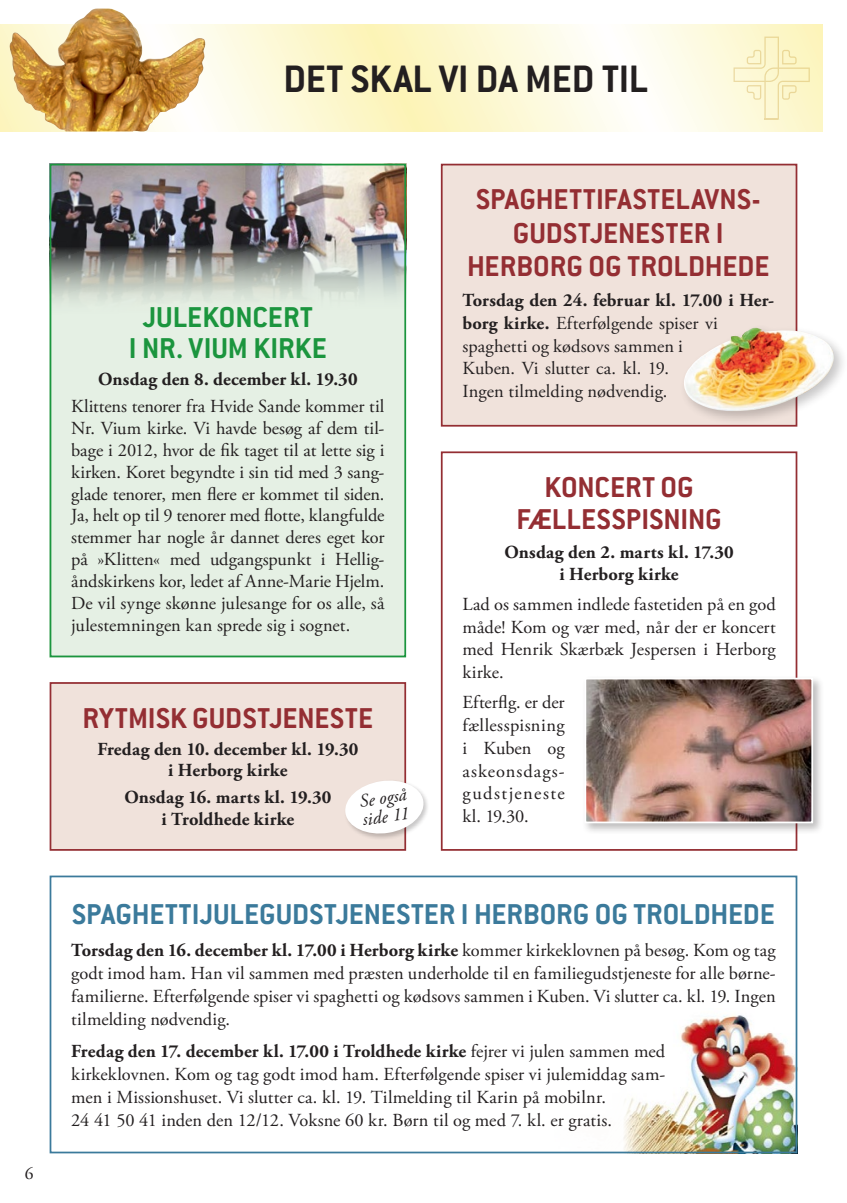
<style>
.page{position:relative;width:847px;height:1203px;background:#fff}
.page>*{position:absolute;margin:0;border:0;box-sizing:border-box;transform-origin:0 0}
.t1{font:700 42px "Conduit ITC";color:#231f20}
.t2{font:700 31.5px/33.2px "Conduit ITC";letter-spacing:.005em;color:#942e33;text-align:center}
.t3{font:700 31.5px "Conduit ITC";color:#3b7a9b}
.t4{font:700 31.5px/31.5px "Conduit ITC";color:#1b953e;text-align:center}
.t5{font:18.38px/22.8px "Adobe Garamond Pro";color:#231f20}
.t6{font:700 18.38px/21.9px "Adobe Garamond Pro";letter-spacing:.01em;color:#231f20;text-align:center}
.t7{font:italic 18.38px/18.4px "Adobe Garamond Pro";color:#231f20}
.t8{font:17.5px "Adobe Garamond Pro";color:#231f20}
.s1{font-weight:700}
</style>
<div class="page">
<svg style="left:0;top:25px;width:822px;height:106px"></svg>
<svg style="left:733px;top:37px;width:77px;height:84px"></svg>
<div style="left:442px;top:165px;width:354px;height:261px;background:#f0e2db"></div>
<div style="left:441px;top:164px;width:356px;height:263px;border:2px solid #942e33"></div>
<div style="left:50px;top:164px;width:356px;height:493px;background:#e5f0e4"></div>
<img style="left:53px;top:167px;width:350px;height:135px">
<div style="left:50px;top:164px;width:356px;height:493px;border:2px solid #1b953e"></div>
<img style="left:623px;top:1015px;width:171px;height:135px">
<div style="left:50px;top:876px;width:747px;height:277px;border:2px solid #3b7a9b"></div>
<div style="left:680px;top:324px;width:167px;height:102px;background:#231f20;opacity:.25"></div>
<img style="left:683px;top:328px;width:151px;height:84px">
<div style="left:441px;top:451px;width:356px;height:400px;border:2px solid #942e33"></div>
<img style="left:9px;top:9px;width:196px;height:122px">
<div style="left:50px;top:683px;width:355px;height:167px;background:#f0e2db"></div>
<div style="left:50px;top:682px;width:356px;height:169px;border:2px solid #942e33"></div>
<div style="left:343px;top:779px;width:87px;height:61px;background:#231f20;opacity:.25"></div>
<svg style="left:343px;top:778px;width:82px;height:58px"></svg>
<div style="left:581px;top:674px;width:243px;height:160px;background:#231f20;opacity:.3"></div>
<img style="left:587px;top:681px;width:223px;height:139px">
<div style="left:584px;top:678px;width:229px;height:145px;border:2px solid #fff"></div>
<p class="t1" style="left:283px;top:54px;width:366px">DET SKAL VI DA MED TIL</p>
<p class="t8" style="left:25px;top:1163px;width:10px">6</p>
<p class="t4" style="left:129px;top:301px;width:200px">JULEKONCERT<br>I NR. VIUM KIRKE</p>
<p class="t6" style="left:98px;top:369px;width:261px">Onsdag den 8. december kl. 19.30</p>
<p class="t5" style="left:71px;top:396px;width:315px;line-height:21.9px">Klittens tenorer fra Hvide Sande kommer til Nr. Vium kirke. Vi havde besøg af dem til&shy;bage i 2012, hvor de fik taget til at lette sig i kirken. Koret begyndte i sin tid med 3 sang&shy;glade tenorer, men flere er kommet til siden.<br>Ja, helt op til 9 tenorer med flotte, klangfulde stemmer har nogle år dannet deres eget kor på »Klitten« med udgangspunkt i Hellig&shy;åndskirkens kor, ledet af Anne-Marie Hjelm.</p>
<p class="t5" style="left:71px;top:593px;width:315px;line-height:21.9px">De vil synge skønne julesange for os alle, så julestemningen kan sprede sig i sognet.</p>
<p class="t2" style="left:83px;top:701px;width:292px">RYTMISK GUDSTJENESTE</p>
<p class="t6" style="left:97px;top:738px;width:262px">Fredag den 10. december kl. 19.30 i Herborg kirke</p>
<p class="t6" style="left:124px;top:787px;width:208px">Onsdag 16. marts kl. 19.30 i Troldhede kirke</p>
<p class="t7" style="left:358px;top:793px;width:49px;rotate:-9deg">Se også side 11</p>
<p class="t2" style="left:467px;top:182px;width:304px">SPAGHETTIFASTELAVNS-<br>GUDSTJENESTER I<br>HERBORG OG TROLDHEDE</p>
<p class="t5" style="left:462px;top:289px;width:313px"><span class="s1">Torsdag den 24. februar kl. 17.00 i Her&shy;borg kirke.</span> Efterfølgende spiser vi spaghetti og kødsovs sammen i<br>Kuben. Vi slutter ca. kl. 19.<br>Ingen tilmelding nødvendig.</p>
<p class="t2" style="left:516px;top:471px;width:207px;line-height:31.5px">KONCERT OG<br>FÆLLESSPISNING</p>
<p class="t6" style="left:504px;top:541px;width:231px">Onsdag den 2. marts kl. 17.30 i Herborg kirke</p>
<p class="t5" style="left:462px;top:593px;width:315px;text-align:justify">Lad os sammen indlede fastetiden på en god måde! Kom og vær med, når der er koncert med Henrik Skærbæk Jespersen i Herborg kirke.</p>
<p class="t5" style="left:462px;top:692px;width:104px;text-align:justify">Efterflg. er der fællesspisning i Kuben og askeonsdags&shy;gudstjeneste kl. 19.30.</p>
<p class="t3" style="left:72px;top:895px;width:704px">SPAGHETTIJULEGUDSTJENESTER I HERBORG OG TROLDHEDE</p>
<p class="t5" style="left:71px;top:940px;width:706px;text-align:justify"><span class="s1">Torsdag den 16. december kl. 17.00 i Herborg kirke</span> kommer kirkeklovnen på besøg. Kom og tag godt imod ham. Han vil sammen med præsten underholde til en familiegudstjeneste for alle børne&shy;familierne. Efterfølgende spiser vi spaghetti og kødsovs sammen i Kuben. Vi slutter ca. kl. 19. Ingen tilmelding nødvendig.</p>
<p class="t5" style="left:71px;top:1041px;width:596px"><span class="s1">Fredag den 17. december kl. 17.00 i Troldhede kirke</span> fejrer vi julen sammen med kirkeklovnen. Kom og tag godt imod ham. Efterfølgende spiser vi julemiddag sam&shy;men i Missionshuset. Vi slutter ca. kl. 19. Tilmelding til Karin på mobilnr.<br>24 41 50 41 inden den 12/12. Voksne 60 kr. Børn til og med 7. kl. er gratis.</p>
</div>
